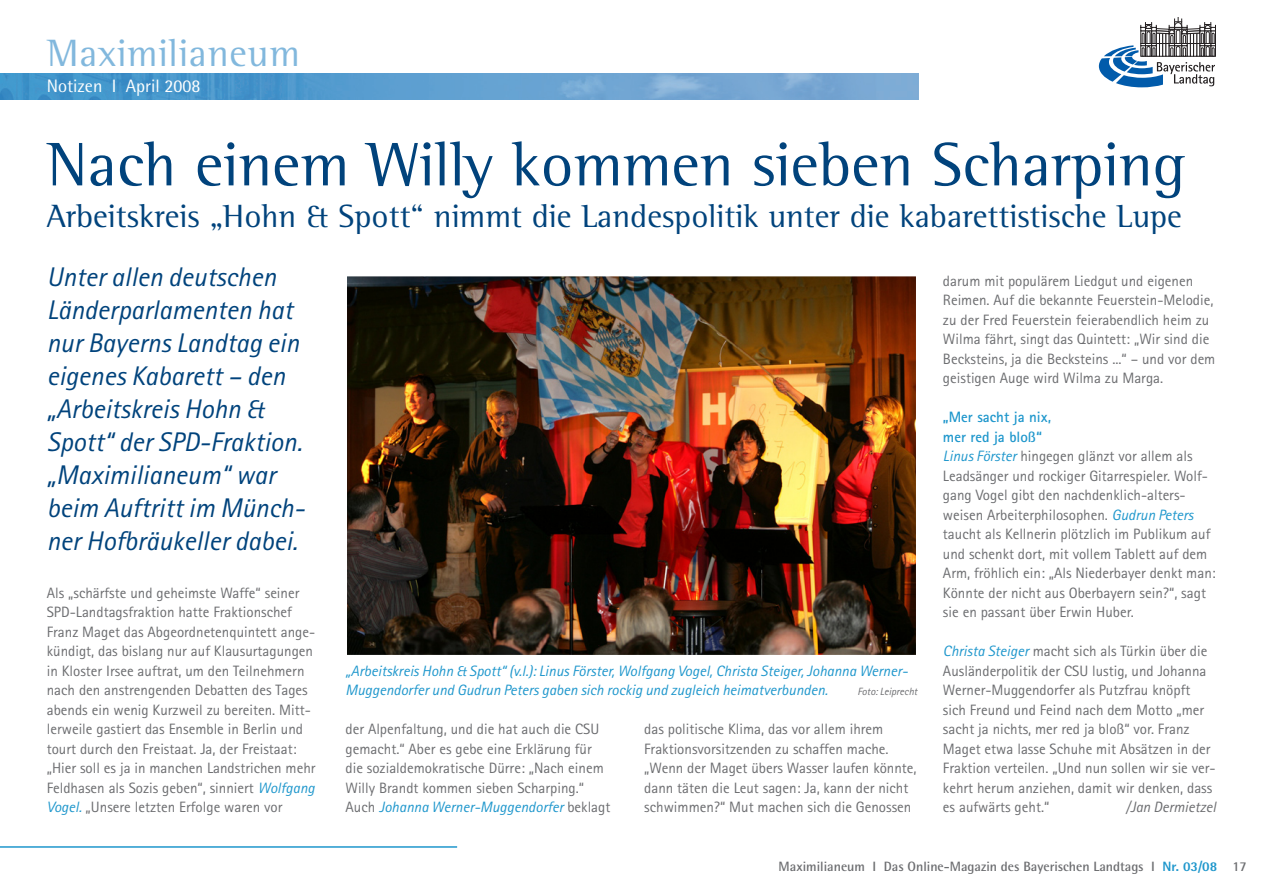
<style>
.page{position:relative;width:1263px;height:893px;background:#fff}
.page>*{position:absolute;margin:0;border:0;box-sizing:border-box;transform-origin:0 0}
.Headline{font:63px "Rotis Semi Serif Pro";color:#01437c}
.t1{font:39px "Rotis Semi Serif Pro";letter-spacing:.02em;color:#82b8dd}
.Subhead_klein{font:33px "Rotis Semi Serif Pro";color:#01437c}
.Vorspann{font:italic 27px/33px "Rotis Sans Serif Pro";color:#01437c}
.t2{font:18px "Rotis Semi Sans Pro";color:#fff}
.Fließtext{font:15px/19.5px "Rotis Sans Serif Pro";color:#6c6d70}
.Bildunterschrift{font:italic 15px/19.5px "Rotis Sans Serif Pro";color:#1f97cc}
.Zwischentitel{font:700 15px "Rotis Sans Serif Pro";color:#1f97cc}
.Fließtext-2{font:italic 15px "Rotis Sans Serif Pro";color:#6c6d70}
.t3{font:700 13.5px "Rotis Semi Sans Pro";color:#6c6d70}
.t4{font:italic 10.5px "Rotis Sans Serif Pro";color:#6c6d70}
.s1{font-style:italic;color:#1f97cc}
.s2{font-weight:800;color:#1f97cc}
</style>
<div class="page">
<img style="left:0;top:74px;width:918px;height:25px">
<svg style="left:1099px;top:17px;width:117px;height:70px"></svg>
<hr style="left:0;top:846px;width:457px;height:2px;background:#1f97cc">
<img style="left:348px;top:278px;width:566px;height:375px">
<div style="left:345px;top:275px;width:572px;height:381px;border:2px solid #fff"></div>
<h2 class="t1" style="left:47px;top:29px;width:254px">Maximilianeum</h2>
<p class="t2" style="left:47px;top:76px;width:155px">Notizen I April 2008</p>
<p class="Headline" style="left:47px;top:126px;width:1140px">Nach einem Willy kommen sieben Scharping</p>
<p class="Subhead_klein" style="left:47px;top:196px;width:1136px">Arbeitskreis „Hohn &amp; Spott“ nimmt die Landespolitik unter die kabarettistische Lupe</p>
<p class="Vorspann" style="left:47px;top:261px;width:260px">Unter allen deutschen<br>Länderparlamenten hat nur Bayerns Landtag ein eigenes Kabarett – den „Arbeitskreis Hohn &amp;<br>Spott“ der SPD-Fraktion. „Maximilianeum“ war beim Auftritt im Münch&shy;ner Hofbräukeller dabei.</p>
<p class="Fließtext" style="left:47px;top:583px;width:270px">Als „schärfste und geheimste Waffe“ seiner SPD-Landtagsfraktion hatte Fraktionschef Franz Maget das Abgeordnetenquintett ange&shy;kündigt, das bislang nur auf Klausurtagungen in Kloster Irsee auftrat, um den Teilnehmern nach den anstrengenden Debatten des Tages abends ein wenig Kurzweil zu bereiten. Mitt&shy;lerweile gastiert das Ensemble in Berlin und tourt durch den Freistaat. Ja, der Freistaat: „Hier soll es ja in manchen Landstrichen mehr Feldhasen als Sozis geben“, sinniert <span class="s1">Wolfgang Vogel.</span> „Unsere letzten Erfolge waren vor</p>
<p class="Bildunterschrift" style="left:345px;top:661px;width:564px">„Arbeitskreis Hohn &amp; Spott“ (v.l.): Linus Förster, Wolfgang Vogel, Christa Steiger, Johanna Werner-<br>Muggendorfer und Gudrun Peters gaben sich rockig und zugleich heimatverbunden.</p>
<p class="t4" style="left:857px;top:686px;width:62px">Foto: Leiprecht</p>
<p class="Fließtext" style="left:345px;top:720px;width:266px">der Alpenfaltung, und die hat auch die CSU gemacht.“ Aber es gebe eine Erklärung für die sozialdemokratische Dürre: „Nach einem Willy Brandt kommen sieben Scharping.“ Auch <span class="s1">Johanna Werner-Muggendorfer</span> beklagt</p>
<p class="Fließtext" style="left:644px;top:720px;width:274px">das politische Klima, das vor allem ihrem Fraktionsvorsitzenden zu schaffen mache. „Wenn der Maget übers Wasser laufen könnte, dann täten die Leut sagen: Ja, kann der nicht schwimmen?“ Mut machen sich die Genossen</p>
<p class="Fließtext" style="left:943px;top:271px;width:274px">darum mit populärem Liedgut und eigenen Reimen. Auf die bekannte Feuerstein-Melodie, zu der Fred Feuerstein feierabendlich heim zu Wilma fährt, singt das Quintett: „Wir sind die Becksteins, ja die Becksteins ...“ – und vor dem geistigen Auge wird Wilma zu Marga.</p>
<p class="Zwischentitel" style="left:943px;top:408px;width:110px">„Mer sacht ja nix,</p>
<p class="Zwischentitel" style="left:943px;top:427px;width:100px">mer red ja bloß“</p>
<p class="Fließtext" style="left:943px;top:447px;width:274px"><span class="s1">Linus Förster</span> hingegen glänzt vor allem als Leadsänger und rockiger Gitarrespieler. Wolf&shy;gang Vogel gibt den nachdenklich-alters&shy;weisen Arbeiterphilosophen. <span class="s1">Gudrun Peters </span>taucht als Kellnerin plötzlich im Publikum auf und schenkt dort, mit vollem Tablett auf dem Arm, fröhlich ein: „Als Niederbayer denkt man:<br>Könnte der nicht aus Oberbayern sein?“, sagt sie en passant über Erwin Huber.</p>
<p class="Fließtext" style="left:943px;top:642px;width:274px"><span class="s1">Christa Steiger</span> macht sich als Türkin über die Ausländerpolitik der CSU lustig, und Johanna Werner-Muggendorfer als Putzfrau knöpft sich Freund und Feind nach dem Motto „mer sacht ja nichts, mer red ja bloß“ vor. Franz Maget etwa lasse Schuhe mit Absätzen in der Fraktion verteilen. „Und nun sollen wir sie ver&shy;kehrt herum anziehen, damit wir denken, dass es aufwärts geht.“</p>
<p class="Fließtext-2" style="left:1126px;top:798px;width:92px">/Jan Dermietzel</p>
<p class="t3" style="left:779px;top:858px;width:470px">Maximilianeum I Das Online-Magazin des Bayerischen Landtags I <span class="s2">Nr. 03/08</span> 17</p>
</div>
